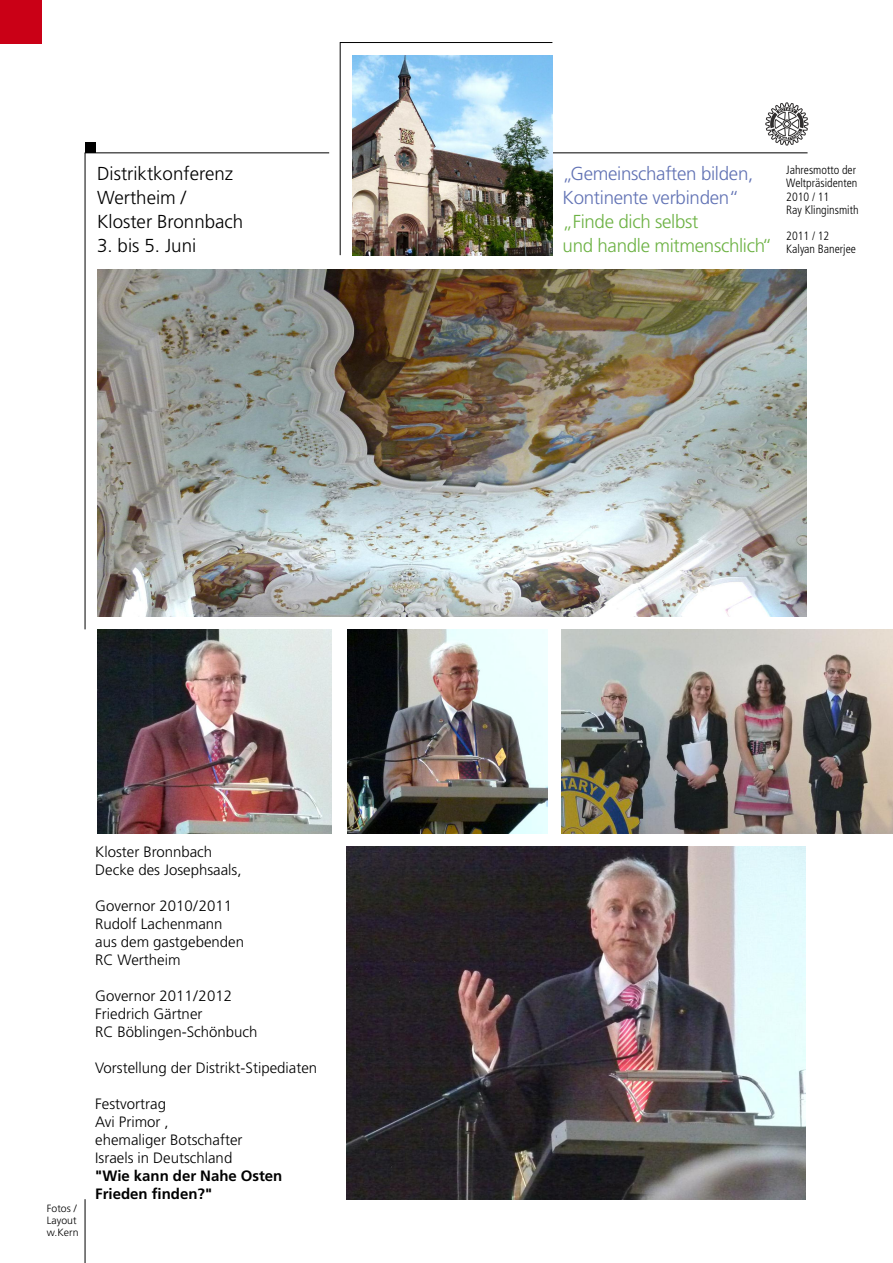
<style>
.page{position:relative;width:893px;height:1263px;background:#fff}
.page>*{position:absolute;margin:0;border:0;box-sizing:border-box;transform-origin:0 0}
.t1{font:300 18.75px/24px "Frutiger";color:#000}
.t2{font:300 18.75px/24px "Frutiger";letter-spacing:-.015em;color:#6172b4}
.t3{font:300 18.75px/24px "Frutiger";letter-spacing:-.015em;color:#6db244}
.t4{font:300 15px/18px "Frutiger";color:#000}
.t5{font:700 15px/18px "Frutiger";color:#000}
.t6{font:300 condensed 12px/13.5px "Frutiger";color:#000}
.t7{font:300 10.5px/12px "Frutiger";color:#000}
</style>
<div class="page">
<hr style="left:340px;top:42px;width:212px;height:1px;background:#000">
<hr style="left:85px;top:153px;width:1px;height:476px;background:#000">
<hr style="left:340px;top:43px;width:1px;height:212px;background:#000">
<hr style="left:85px;top:153px;width:244px;height:1px;background:#000">
<hr style="left:552px;top:153px;width:255px;height:1px;background:#000">
<div style="left:85px;top:142px;width:11px;height:11px;background:#000"></div>
<hr style="left:85px;top:1199px;width:1px;height:64px;background:#000">
<div style="left:0;top:0;width:41px;height:44px;background:#ca0016"></div>
<svg style="left:765px;top:102px;width:43px;height:44px"></svg>
<img style="left:353px;top:55px;width:200px;height:200px">
<img style="left:347px;top:629px;width:200px;height:204px">
<img style="left:562px;top:629px;width:331px;height:204px">
<img style="left:98px;top:629px;width:234px;height:204px">
<img style="left:98px;top:269px;width:708px;height:348px">
<img style="left:346px;top:846px;width:460px;height:353px">
<p class="t1" style="left:97px;top:163px;width:148px">Distriktkonferenz<br>Wertheim /<br>Kloster Bronnbach</p>
<p class="t1" style="left:97px;top:235px;width:101px">3. bis 5. Juni</p>
<p class="t7" style="left:47px;top:1203px;width:33px">Fotos /<br>Layout w.Kern</p>
<p class="t4" style="left:95px;top:844px;width:148px">Kloster Bronnbach<br>Decke des Josephsaals,</p>
<p class="t4" style="left:95px;top:898px;width:150px">Governor 2010/2011<br>Rudolf Lachenmann aus dem gastgebenden<br>RC Wertheim</p>
<p class="t4" style="left:95px;top:988px;width:164px">Governor 2011/2012<br>Friedrich Gärtner<br>RC Böblingen-Schönbuch</p>
<p class="t4" style="left:95px;top:1060px;width:224px">Vorstellung der Distrikt-Stipediaten</p>
<p class="t4" style="left:95px;top:1096px;width:149px">Festvortrag<br>Avi Primor , ehemaliger Botschafter<br>Israels in Deutschland</p>
<p class="t5" style="left:95px;top:1168px;width:189px">"Wie kann der Nahe Osten<br>Frieden finden?"</p>
<p class="t2" style="left:563px;top:163px;width:192px">„Gemeinschaften bilden,<br>Kontinente verbinden“</p>
<p class="t3" style="left:563px;top:211px;width:211px">„Finde dich selbst<br>und handle mitmenschlich“</p>
<p class="t6" style="left:786px;top:164px;width:74px">Jahresmotto der<br>Weltpräsidenten<br>2010 / 11<br>Ray Klinginsmith</p>
<p class="t6" style="left:786px;top:230px;width:71px">2011 / 12<br>Kalyan Banerjee</p>
</div>
